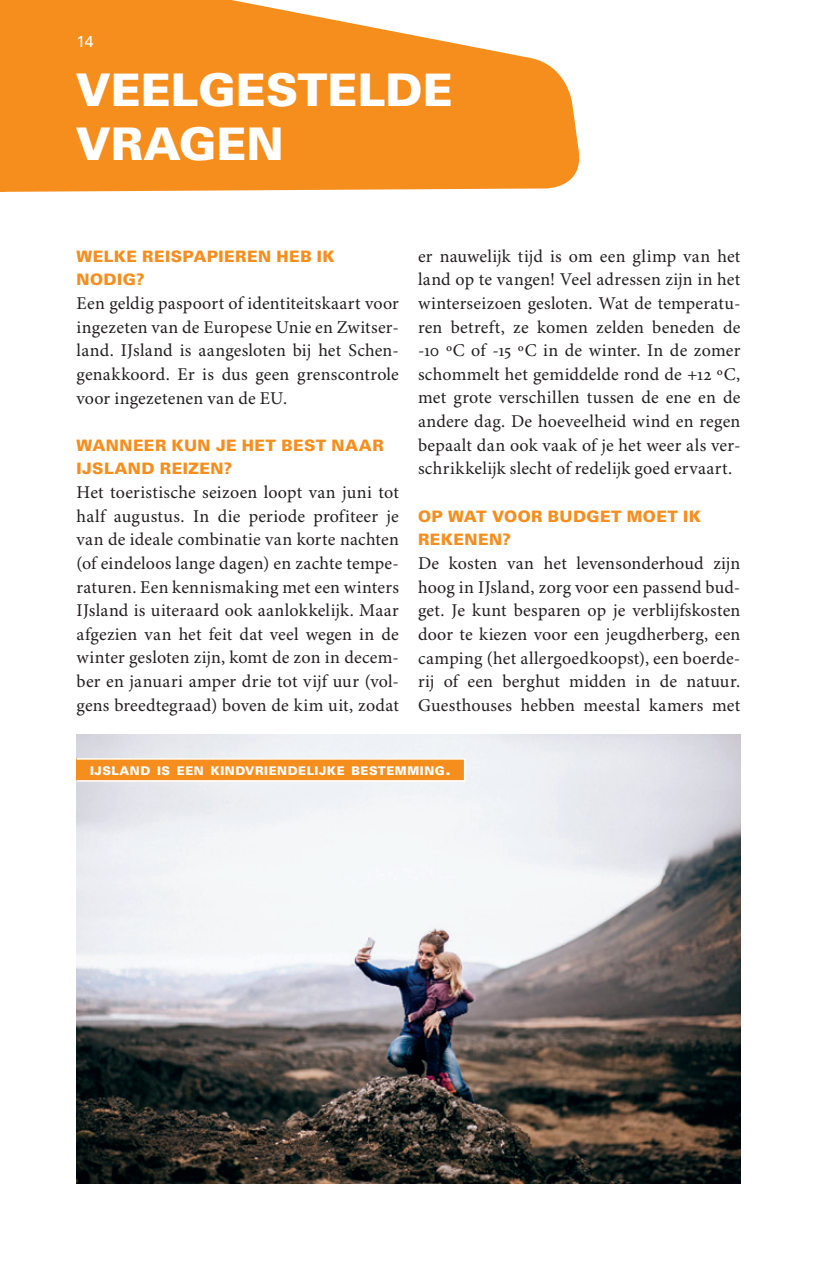
<style>
.page{position:relative;width:817px;height:1276px;background:#fff}
.page>*{position:absolute;margin:0;border:0;box-sizing:border-box;transform-origin:0 0}
.t1{font:900 45px/54px "Univers LT Std";color:#fff}
.t2{font:18px/23.6px "Minion Pro";letter-spacing:.01em;color:#231f20;text-align:justify}
.t3{font:900 15.75px/23.6px "Univers LT Std";letter-spacing:.025em;color:#f68e1e}
.t4{font:15.75px "Univers LT Std";color:#fff}
.t5{font:900 11.92px "Univers LT Std";letter-spacing:.045em;color:#fff}
.s1{font-size:17.1px}
</style>
<div class="page">
<svg style="left:0;top:0;width:580px;height:192px;background:#f79c3a"></svg>
<div style="left:0;top:156px;width:5px;height:36px;background:#f68e1e"></div>
<img style="left:77px;top:734px;width:663px;height:449px">
<div style="left:77px;top:759px;width:387px;height:22px;background:#f68e1e"></div>
<div style="left:76px;top:758px;width:389px;height:23px;border:2px solid #fff"></div>
<p class="t4" style="left:77px;top:32px;width:18px">14</p>
<h1 class="t1" style="left:76px;top:62px;width:378px">VEELGESTELDE<br>VRAGEN</h1>
<p class="t3" style="left:77px;top:244px;width:260px">WELKE REISPAPIEREN HEB IK<br>NODIG?</p>
<p class="t2" style="left:77px;top:292px;width:324px">Een geldig paspoort of identiteitskaart voor ingezeten van de Europese Unie en Zwitser&shy;land. IJsland is aangesloten bij het Schen&shy;genakkoord. Er is dus geen grenscontrole voor ingezetenen van de EU.</p>
<p class="t3" style="left:77px;top:433px;width:309px">WANNEER KUN JE HET BEST NAAR<br>IJSLAND REIZEN?</p>
<p class="t2" style="left:77px;top:481px;width:324px">Het toeristische seizoen loopt van juni tot half augustus. In die periode profiteer je van de ideale combinatie van korte nachten (of eindeloos lange dagen) en zachte tempe&shy;raturen. Een kennismaking met een winters IJsland is uiteraard ook aanlokkelijk. Maar afgezien van het feit dat veel wegen in de winter gesloten zijn, komt de zon in decem&shy;ber en januari amper drie tot vijf uur (vol&shy;gens breedtegraad) boven de kim uit, zodat</p>
<p class="t2" style="left:418px;top:245px;width:324px">er nauwelijk tijd is om een glimp van het land op te vangen! Veel adressen zijn in het winterseizoen gesloten. Wat de temperatu&shy;ren betreft, ze komen zelden beneden de -10 ºC of -15 ºC in de winter. In de zomer schommelt het gemiddelde rond de +12 ºC, met grote verschillen tussen de ene en de andere dag. De hoeveelheid wind en regen bepaalt dan ook vaak of je het weer als ver&shy;schrikkelijk slecht of redelijk goed ervaart.</p>
<p class="t3" style="left:418px;top:504px;width:284px">OP WAT VOOR BUDGET MOET IK<br>REKENEN?</p>
<p class="t2" style="left:418px;top:552px;width:324px">De kosten van het levensonderhoud zijn hoog in IJsland, zorg voor een passend bud&shy;get. Je kunt besparen op je verblijfskosten door te kiezen voor een jeugdherberg, een camping (het allergoedkoopst), een boerde&shy;rij of een berghut midden in de natuur.<br>Guesthouses hebben meestal kamers met</p>
<p class="t5" style="left:90px;top:763px;width:362px">IJSLAND IS EEN KINDVRIENDELIJKE BESTEMMING<span class="s1">.</span></p>
</div>
